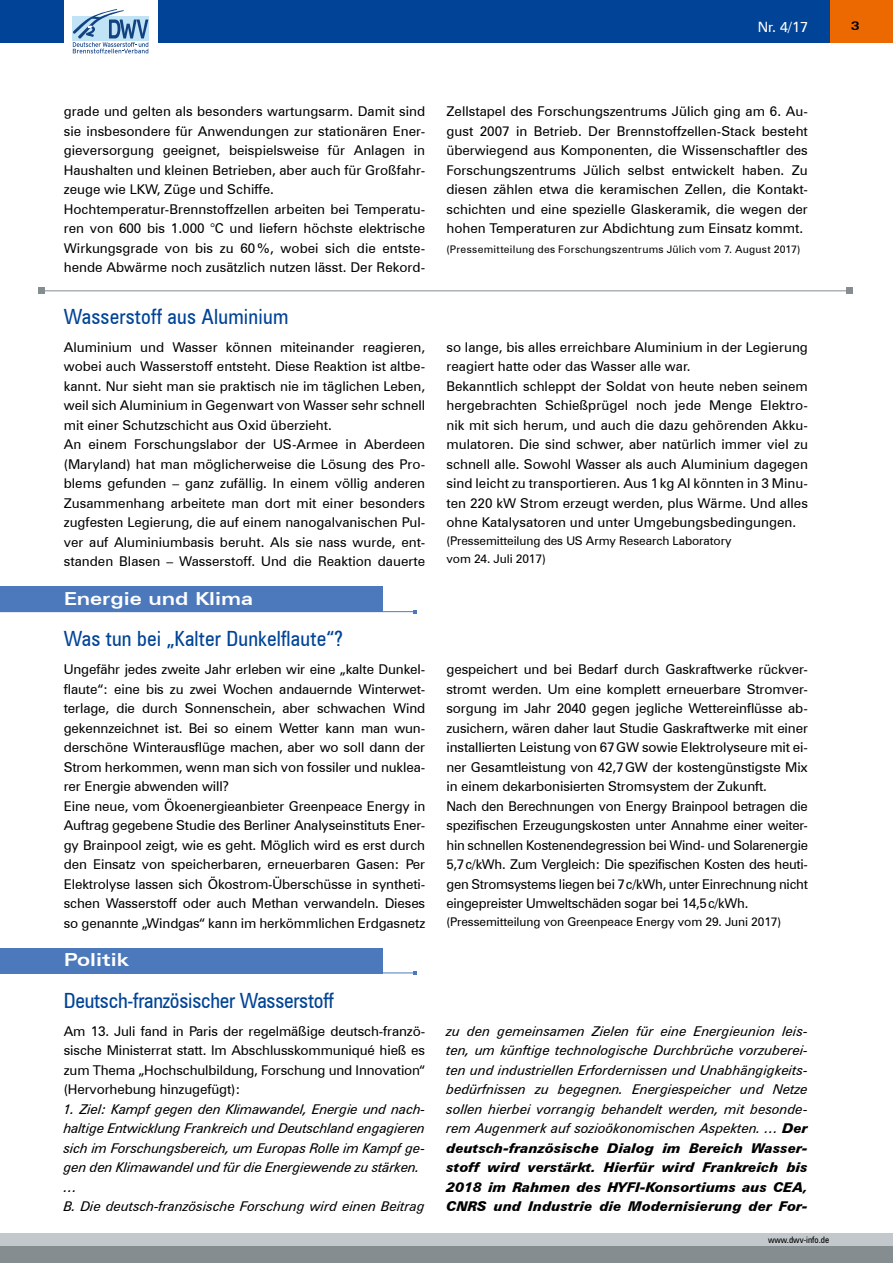
<style>
.page{position:relative;width:893px;height:1263px;background:#fff}
.page>*{position:absolute;margin:0;border:0;box-sizing:border-box;transform-origin:0 0}
.t1{font:condensed 21px "Zurich BT";letter-spacing:.01em;color:#014497}
.t2{font:condensed 21px "Zurich BT";letter-spacing:-.01em;color:#014497}
.t3{font:700 expanded 18px "Zurich BT";color:#fff}
.t4{font:14.25px "Zurich BT";color:#fff}
.t5{font:13.5px/19.5px "Zurich BT";color:#000}
.t6{font:italic 13.5px/19.5px "Zurich BT";letter-spacing:-.02em;color:#000}
.t7{font:12px/18px "Zurich BT";letter-spacing:-.01em;color:#000}
.t8{font:700 expanded 12px "Zurich BT";color:#000}
.t9{font:10.5px "Zurich BT";letter-spacing:.025em;color:#000}
.t10{font:condensed 9px "Zurich BT";color:#000}
.s1{font-weight:900}
</style>
<div class="page">
<div style="left:829px;top:0;width:64px;height:43px;background:#ec6800"></div>
<div style="left:0;top:0;width:829px;height:43px;background:#014497"></div>
<div style="left:64px;top:0;width:93px;height:60px;background:#fff"></div>
<div style="left:0;top:1246px;width:893px;height:17px;background:#868d91"></div>
<div style="left:0;top:1233px;width:893px;height:13px;background:#c2c8cb"></div>
<div style="left:72px;top:16px;width:38px;height:25px;background:#c0e3f6"></div>
<div style="left:109px;top:16px;width:40px;height:25px;background:#c0e3f6"></div>
<svg style="left:73px;top:9px;width:75px;height:44px"></svg>
<div style="left:0;top:586px;width:383px;height:26px;background:#4c79bc"></div>
<hr style="left:0;top:611px;width:414px;height:1px;background:#4c79bc">
<div style="left:0;top:948px;width:383px;height:25px;background:#4c79bc"></div>
<hr style="left:0;top:972px;width:414px;height:1px;background:#4c79bc">
<hr style="left:41px;top:290px;width:808px;height:1px;background:#868d91">
<div style="left:38px;top:288px;width:7px;height:6px;background:#868d91"></div>
<div style="left:846px;top:288px;width:7px;height:6px;background:#868d91"></div>
<p class="t4" style="left:758px;top:18px;width:52px">Nr. 4/17</p>
<p class="t8" style="left:851px;top:19px;width:10px">3</p>
<p class="t5" style="left:64px;top:102px;width:363px">grade und gelten als besonders wartungsarm. Damit sind sie insbesondere für Anwendungen zur stationären Ener&shy;gieversorgung geeignet, beispielsweise für Anlagen in Haushalten und kleinen Betrieben, aber auch für Großfahr&shy;zeuge wie LKW, Züge und Schiffe.<br>Hochtemperatur-Brennstoffzellen arbeiten bei Temperatu&shy;ren von 600 bis 1.000 °C und liefern höchste elektrische Wirkungsgrade von bis zu 60%, wobei sich die entste&shy;hende Abwärme noch zusätzlich nutzen lässt. Der Rekord-</p>
<p class="t5" style="left:446px;top:102px;width:363px;text-align:justify">Zellstapel des Forschungszentrums Jülich ging am 6. Au&shy;gust 2007 in Betrieb. Der Brennstoffzellen-Stack besteht überwiegend aus Komponenten, die Wissenschaftler des Forschungszentrums Jülich selbst entwickelt haben. Zu diesen zählen etwa die keramischen Zellen, die Kontakt&shy;schichten und eine spezielle Glaskeramik, die wegen der hohen Temperaturen zur Abdichtung zum Einsatz kommt.</p>
<p class="t9" style="left:446px;top:243px;width:355px">(Pressemitteilung des Forschungszentrums Jülich vom 7. August 2017)</p>
<h1 class="t1" style="left:64px;top:304px;width:226px">Wasserstoff aus Aluminium</h1>
<p class="t5" style="left:64px;top:337px;width:363px">Aluminium und Wasser können miteinander reagieren, wobei auch Wasserstoff entsteht. Diese Reaktion ist altbe&shy;kannt. Nur sieht man sie praktisch nie im täglichen Leben, weil sich Aluminium in Gegenwart von Wasser sehr schnell mit einer Schutzschicht aus Oxid überzieht.<br>An einem Forschungslabor der US-Armee in Aberdeen (Maryland) hat man möglicherweise die Lösung des Pro&shy;blems gefunden – ganz zufällig. In einem völlig anderen Zusammenhang arbeitete man dort mit einer besonders zugfesten Legierung, die auf einem nanogalvanischen Pul&shy;ver auf Aluminiumbasis beruht. Als sie nass wurde, ent&shy;standen Blasen – Wasserstoff. Und die Reaktion dauerte</p>
<p class="t5" style="left:446px;top:337px;width:363px">so lange, bis alles erreichbare Aluminium in der Legierung reagiert hatte oder das Wasser alle war.<br>Bekanntlich schleppt der Soldat von heute neben seinem hergebrachten Schießprügel noch jede Menge Elektro&shy;nik mit sich herum, und auch die dazu gehörenden Akku&shy;mulatoren. Die sind schwer, aber natürlich immer viel zu schnell alle. Sowohl Wasser als auch Aluminium dagegen sind leicht zu transportieren. Aus 1kg Al könnten in 3 Minu&shy;ten 220 kW Strom erzeugt werden, plus Wärme. Und alles ohne Katalysatoren und unter Umgebungsbedingungen.</p>
<p class="t7" style="left:446px;top:532px;width:287px">(Pressemitteilung des US Army Research Laboratory vom 24. Juli 2017)</p>
<h2 class="t3" style="left:64px;top:588px;width:191px">Energie und Klima</h2>
<h1 class="t1" style="left:64px;top:626px;width:280px">Was tun bei „Kalter Dunkelflaute“?</h1>
<p class="t5" style="left:64px;top:660px;width:363px">Ungefähr jedes zweite Jahr erleben wir eine „kalte Dunkel&shy;flaute“: eine bis zu zwei Wochen andauernde Winterwet&shy;terlage, die durch Sonnenschein, aber schwachen Wind gekennzeichnet ist. Bei so einem Wetter kann man wun&shy;derschöne Winterausflüge machen, aber wo soll dann der Strom herkommen, wenn man sich von fossiler und nuklea&shy;rer Energie abwenden will?<br>Eine neue, vom Ökoenergieanbieter Greenpeace Energy in Auftrag gegebene Studie des Berliner Analyseinstituts Ener&shy;gy Brainpool zeigt, wie es geht. Möglich wird es erst durch den Einsatz von speicherbaren, erneuerbaren Gasen: Per Elektrolyse lassen sich Ökostrom-Überschüsse in syntheti&shy;schen Wasserstoff oder auch Methan verwandeln. Dieses so genannte „Windgas“ kann im herkömmlichen Erdgasnetz</p>
<p class="t5" style="left:446px;top:660px;width:363px">gespeichert und bei Bedarf durch Gaskraftwerke rückver&shy;stromt werden. Um eine komplett erneuerbare Stromver&shy;sorgung im Jahr 2040 gegen jegliche Wettereinflüsse ab&shy;zusichern, wären daher laut Studie Gaskraftwerke mit einer installierten Leistung von 67GW sowie Elektrolyseure mit ei&shy;ner Gesamtleistung von 42,7GW der kostengünstigste Mix in einem dekarbonisierten Stromsystem der Zukunft.<br>Nach den Berechnungen von Energy Brainpool betragen die spezifischen Erzeugungskosten unter Annahme einer weiter&shy;hin schnellen Kostenendegression bei Wind- und Solarenergie 5,7c/kWh. Zum Vergleich: Die spezifischen Kosten des heuti&shy;gen Stromsystems liegen bei 7c/kWh, unter Einrechnung nicht eingepreister Umweltschäden sogar bei 14,5c/kWh.</p>
<p class="t7" style="left:446px;top:913px;width:336px">(Pressemitteilung von Greenpeace Energy vom 29. Juni 2017)</p>
<h2 class="t3" style="left:64px;top:949px;width:67px">Politik</h2>
<h1 class="t2" style="left:64px;top:987px;width:272px">Deutsch-französischer Wasserstoff</h1>
<p class="t5" style="left:64px;top:1021px;width:363px;text-align:justify">Am 13. Juli fand in Paris der regelmäßige deutsch-franzö&shy;sische Ministerrat statt. Im Abschlusskommuniqué hieß es zum Thema „Hochschulbildung, Forschung und Innovation“ (Hervorhebung hinzugefügt):</p>
<p class="t6" style="left:64px;top:1099px;width:363px">1. Ziel: Kampf gegen den Klimawandel, Energie und nach&shy;haltige Entwicklung Frankreich und Deutschland engagieren sich im Forschungsbereich, um Europas Rolle im Kampf ge&shy;gen den Klimawandel und für die Energiewende zu stärken. …<br>B. Die deutsch-französische Forschung wird einen Beitrag</p>
<p class="t6" style="left:446px;top:1021px;width:363px;text-align:justify">zu den gemeinsamen Zielen für eine Energieunion leis&shy;ten, um künftige technologische Durchbrüche vorzuberei&shy;ten und industriellen Erfordernissen und Unabhängigkeits&shy;bedürfnissen zu begegnen. Energiespeicher und Netze sollen hierbei vorrangig behandelt werden, mit besonde&shy;rem Augenmerk auf sozioökonomischen Aspekten. … <span class="s1">Der deutsch-französische Dialog im Bereich Wasser&shy;stoff wird verstärkt. Hierfür wird Frankreich bis 2018 im Rahmen des HYFI-Konsortiums aus CEA, CNRS und Industrie die Modernisierung der For-</span></p>
<p class="t10" style="left:768px;top:1234px;width:63px">www.dwv-info.de</p>
</div>
